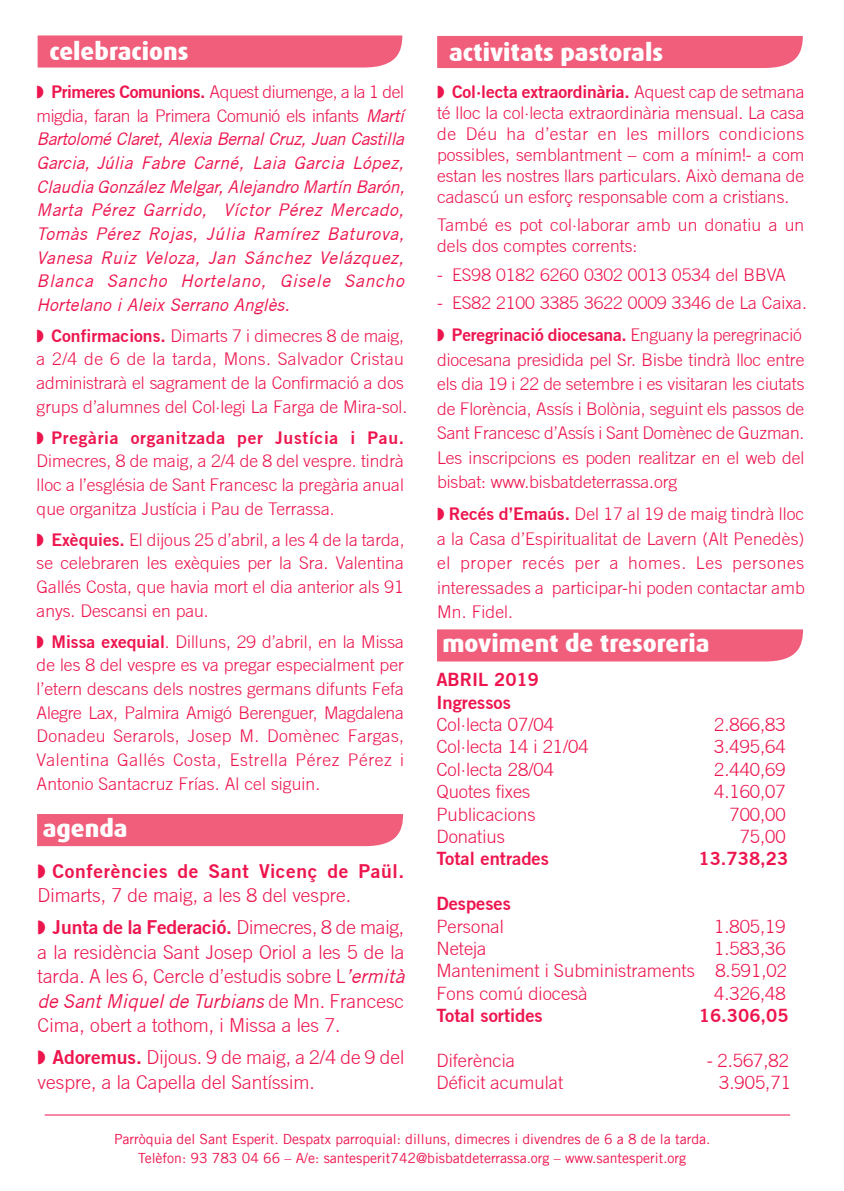
<style>
.page{position:relative;width:844px;height:1191px;background:#fff}
.page>*{position:absolute;margin:0;border:0;box-sizing:border-box;transform-origin:0 0}
.t1{font:800 24.5px "Dax";color:#fff}
.t2{font:300 19.25px/24.5px "Trade Gothic";color:#ed154e;text-align:justify}
.t3{font:700 19.25px/24.5px "Trade Gothic No.2";letter-spacing:.035em;color:#ed154e}
.t4{font:300 18.38px/22.4px "Trade Gothic";color:#ed154e;text-align:justify}
.t5{font:700 18.38px/22.4px "Trade Gothic No.2";color:#ed154e}
.t6{font:300 17.5px/23.6px "Trade Gothic";color:#ed154e;text-align:justify}
.t7{font:italic 17.5px/23.6px "Trade Gothic";letter-spacing:.005em;color:#ed154e;text-align:justify}
.t8{font:14px/19.2px "Trade Gothic LT";color:#ed154e;text-align:center}
.s1{font-family:"Trade Gothic No.2";font-weight:700;font-style:normal}
.s2{font-weight:300;font-style:normal}
.s3{font-family:"Trade Gothic No.2";font-weight:700}
.s4{font-family:"Trade Gothic";font-weight:300}
.s5{font-weight:400;font-style:italic}
</style>
<div class="page">
<svg style="left:38px;top:35px;width:364px;height:33px;background:#f06480"></svg>
<hr style="left:45px;top:1114px;width:744px;height:1px;background:#ed154e">
<div style="left:437px;top:36px;width:365px;height:32px;background:#f05e7b"></div>
<div style="left:37px;top:814px;width:366px;height:32px;background:#f05e7b"></div>
<div style="left:437px;top:629px;width:365px;height:32px;background:#f05e7b"></div>
<p class="t1" style="left:49px;top:38px;width:141px">celebracions</p>
<p class="t7" style="left:37px;top:80px;width:369px">◗ <span class="s1">Primeres Comunions.</span> <span class="s2">Aquest diumenge, a la 1 del migdia, faran la Primera Comunió els infants</span> Martí Bartolomé Claret, Alexia Bernal Cruz, Juan Castilla Garcia, Júlia Fabre Carné, Laia Garcia López, Claudia González Melgar, Alejandro Martín Barón, Marta Pérez Garrido, Víctor Pérez Mercado, Tomàs Pérez Rojas, Júlia Ramírez Baturova, Vanesa Ruiz Veloza, Jan Sánchez Velázquez, Blanca Sancho Hortelano, Gisele Sancho Hortelano i Aleix Serrano Anglès.</p>
<p class="t6" style="left:37px;top:323px;width:372px;text-align:left">◗ <span class="s3">Confirmacions.</span> Dimarts 7 i dimecres 8 de maig, a 2/4 de 6 de la tarda, Mons. Salvador Cristau administrarà el sagrament de la Confirmació a dos grups d’alumnes del Col·legi La Farga de Mira-sol.</p>
<p class="t6" style="left:37px;top:425px;width:369px">◗ <span class="s3">Pregària organitzada per Justícia i Pau.<br></span>Dimecres, 8 de maig, a 2/4 de 8 del vespre. tindrà lloc a l’església de Sant Francesc la pregària anual que organitza Justícia i Pau de Terrassa.</p>
<p class="t6" style="left:37px;top:527px;width:369px">◗ <span class="s3">Exèquies.</span> El dijous 25 d’abril, a les 4 de la tarda, se celebraren les exèquies per la Sra. Valentina Gallés Costa, que havia mort el dia anterior als 91 anys. Descansi en pau.</p>
<p class="t6" style="left:37px;top:629px;width:369px">◗ <span class="s3">Missa exequial</span>. Dilluns, 29 d’abril, en la Missa de les 8 del vespre es va pregar especialment per l’etern descans dels nostres germans difunts Fefa Alegre Lax, Palmira Amigó Berenguer, Magdalena Donadeu Serarols, Josep M. Domènec Fargas, Valentina Gallés Costa, Estrella Pérez Pérez i Antonio Santacruz Frías. Al cel siguin.</p>
<p class="t1" style="left:43px;top:814px;width:86px">agenda</p>
<p class="t3" style="left:38px;top:858px;width:368px">◗ Conferències de Sant Vicenç de Paül.<br><span class="s4">Dimarts, 7 de maig, a les 8 del vespre.</span></p>
<p class="t2" style="left:38px;top:915px;width:368px">◗ <span class="s3">Junta de la Federació.</span> Dimecres, 8 de maig, a la residència Sant Josep Oriol a les 5 de la tarda. A les 6, Cercle d’estudis sobre L<span class="s5">’ermità de Sant Miquel de Turbians</span> de Mn. Francesc Cima, obert a tothom, i Missa a les 7.</p>
<p class="t2" style="left:38px;top:1044px;width:368px">◗ <span class="s3">Adoremus.</span> Dijous. 9 de maig, a 2/4 de 9 del vespre, a la Capella del Santíssim.</p>
<p class="t1" style="left:449px;top:38px;width:215px">activitats pastorals</p>
<p class="t6" style="left:437px;top:81px;width:369px;line-height:21px">◗ <span class="s3">Col·lecta extraordinària.</span> Aquest cap de setmana té lloc la col·lecta extraordinària mensual. La casa de Déu ha d’estar en les millors condicions possibles, semblantment – com a mínim!- a com estan les nostres llars particulars. Això demana de cadascú un esforç responsable com a cristians.</p>
<p class="t6" style="left:437px;top:214px;width:368px;line-height:21px">També es pot col·laborar amb un donatiu a un dels dos comptes corrents:</p>
<p class="t6" style="left:437px;top:262px;width:350px">- ES98 0182 6260 0302 0013 0534 del BBVA</p>
<p class="t6" style="left:437px;top:287px;width:371px;line-height:31.8px">- ES82 2100 3385 3622 0009 3346 de La Caixa. ◗ <span class="s3">Peregrinació diocesana.</span> Enguany la peregrinació</p>
<p class="t6" style="left:437px;top:347px;width:369px;line-height:24.5px">diocesana presidida pel Sr. Bisbe tindrà lloc entre els dia 19 i 22 de setembre i es visitaran les ciutats de Florència, Assís i Bolònia, seguint els passos de Sant Francesc d’Assís i Sant Domènec de Guzman.<br>Les inscripcions es poden realitzar en el web del bisbat: www.bisbatdeterrassa.org</p>
<p class="t6" style="left:437px;top:501px;width:369px;line-height:24.5px">◗ <span class="s3">Recés d’Emaús.</span> Del 17 al 19 de maig tindrà lloc a la Casa d’Espiritualitat de Lavern (Alt Penedès) el proper recés per a homes. Les persones interessades a participar-hi poden contactar amb Mn. Fidel.</p>
<p class="t1" style="left:442px;top:630px;width:269px">moviment de tresoreria</p>
<p class="t5" style="left:436px;top:668px;width:119px">ABRIL 2019<br>Ingressos<br><span class="s4">Col·lecta 07/04</span></p>
<p class="t4" style="left:714px;top:713px;width:73px">2.866,83</p>
<p class="t4" style="left:436px;top:735px;width:154px">Col·lecta 14 i 21/04</p>
<p class="t4" style="left:714px;top:735px;width:73px">3.495,64</p>
<p class="t4" style="left:436px;top:757px;width:119px">Col·lecta 28/04</p>
<p class="t4" style="left:714px;top:757px;width:73px">2.440,69</p>
<p class="t4" style="left:436px;top:780px;width:95px">Quotes fixes</p>
<p class="t4" style="left:714px;top:780px;width:73px">4.160,07</p>
<p class="t4" style="left:436px;top:802px;width:101px">Publicacions</p>
<p class="t4" style="left:729px;top:802px;width:58px">700,00</p>
<p class="t4" style="left:436px;top:825px;width:70px">Donatius</p>
<p class="t4" style="left:739px;top:825px;width:47px">75,00</p>
<p class="t5" style="left:436px;top:847px;width:114px">Total entrades</p>
<p class="t5" style="left:698px;top:847px;width:91px">13.738,23</p>
<p class="t5" style="left:436px;top:892px;width:76px">Despeses<br><span class="s4">Personal</span></p>
<p class="t4" style="left:714px;top:914px;width:73px">1.805,19</p>
<p class="t4" style="left:436px;top:937px;width:352px;text-indent:278px">1.583,36<br>Manteniment i Subministraments 8.591,02<br>Fons comú diocesà</p>
<p class="t4" style="left:436px;top:937px;width:52px">Neteja</p>
<p class="t4" style="left:714px;top:981px;width:73px">4.326,48</p>
<p class="t5" style="left:436px;top:1004px;width:108px">Total sortides</p>
<p class="t5" style="left:698px;top:1004px;width:91px">16.306,05</p>
<p class="t4" style="left:436px;top:1049px;width:80px">Diferència</p>
<p class="t4" style="left:706px;top:1049px;width:84px">- 2.567,82</p>
<p class="t4" style="left:436px;top:1071px;width:128px">Déficit acumulat</p>
<p class="t4" style="left:719px;top:1071px;width:73px">3.905,71</p>
<p class="t8" style="left:114px;top:1129px;width:597px">Parròquia del Sant Esperit. Despatx parroquial: dilluns, dimecres i divendres de 6 a 8 de la tarda.<br>Telèfon: 93 783 04 66 – A/e: santesperit742@bisbatdeterrassa.org – www.santesperit.org</p>
</div>
